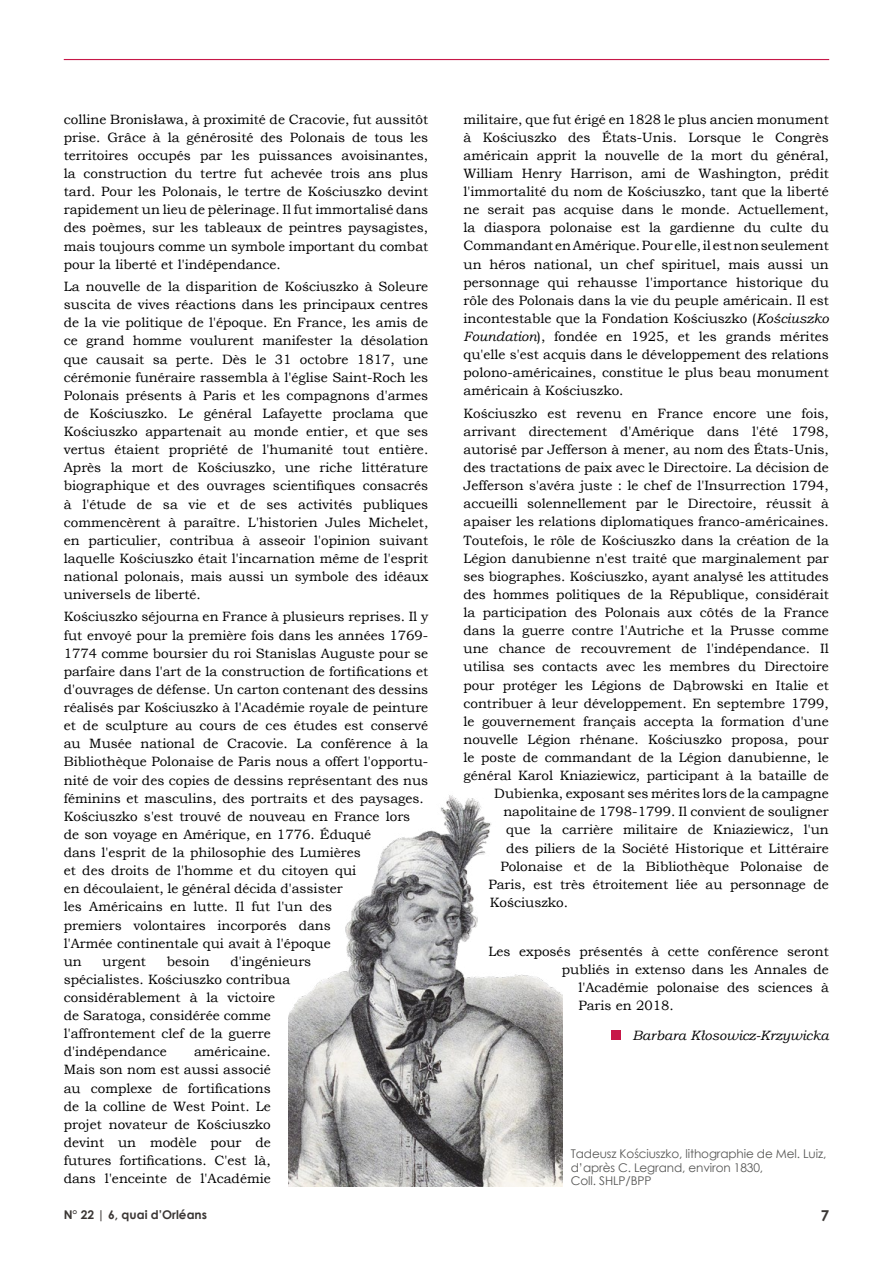
<style>
.page{position:relative;width:893px;height:1263px;background:#fff}
.page>*{position:absolute;margin:0;border:0;box-sizing:border-box;transform-origin:0 0}
.t1{font:700 15px "Century Gothic";color:#3b3735}
.t2{font:13.5px/18.1px "Bookman Old Style";color:#000;text-align:justify}
.t3{font:italic 13.5px "Bookman Old Style";color:#000}
.t4{font:12px/13.5px "Century Gothic";letter-spacing:-.01em;color:#575756}
.t5{font:700 12px "Century Gothic";color:#3b3735}
.s1{font-style:italic}
</style>
<div class="page">
<hr style="left:64px;top:59px;width:765px;height:1px;background:#c71748">
<img style="left:288px;top:795px;width:274px;height:391px">
<div style="left:611px;top:1030px;width:9px;height:10px;background:#c71748"></div>
<p class="t2" style="left:64px;top:110px;width:366px">colline Bronisława, à proximité de Cracovie, fut aussitôt prise. Grâce à la générosité des Polonais de tous les territoires occupés par les puissances avoisinantes, la construction du tertre fut achevée trois ans plus tard. Pour les Polonais, le tertre de Kościuszko devint rapidement un lieu de pèlerinage. Il fut immortalisé dans des poèmes, sur les tableaux de peintres paysagistes, mais toujours comme un symbole important du combat pour la liberté et l'indépendance.</p>
<p class="t2" style="left:64px;top:277px;width:366px">La nouvelle de la disparition de Kościuszko à Soleure suscita de vives réactions dans les principaux centres de la vie politique de l'époque. En France, les amis de ce grand homme voulurent manifester la désolation que causait sa perte. Dès le 31 octobre 1817, une cérémonie funéraire rassembla à l'église Saint-Roch les Polonais présents à Paris et les compagnons d'armes de Kościuszko. Le général Lafayette proclama que Kościuszko appartenait au monde entier, et que ses vertus étaient propriété de l'humanité tout entière.<br>Après la mort de Kościuszko, une riche littérature biographique et des ouvrages scientifiques consacrés à l'étude de sa vie et de ses activités publiques commencèrent à paraître. L'historien Jules Michelet, en particulier, contribua à asseoir l'opinion suivant laquelle Kościuszko était l'incarnation même de l'esprit national polonais, mais aussi un symbole des idéaux universels de liberté.</p>
<p class="t2" style="left:64px;top:608px;width:366px;text-align:left">Kościuszko séjourna en France à plusieurs reprises. Il y fut envoyé pour la première fois dans les années 1769- 1774 comme boursier du roi Stanislas Auguste pour se parfaire dans l'art de la construction de fortifications et d'ouvrages de défense. Un carton contenant des dessins réalisés par Kościuszko à l'Académie royale de peinture et de sculpture au cours de ces études est conservé au Musée national de Cracovie. La conférence à la Bibliothèque Polonaise de Paris nous a offert l'opportu&shy;nité de voir des copies de dessins représentant des nus féminins et masculins, des portraits et des paysages.<br>Kościuszko s'est trouvé de nouveau en France lors de son voyage en Amérique, en 1776. Éduqué<br>dans l'esprit de la philosophie des Lumières<br>et des droits de l'homme et du citoyen qui<br>en découlaient, le général décida d'assister<br>les Américains en lutte. Il fut l'un des<br>premiers volontaires incorporés dans<br>l'Armée continentale qui avait à l'époque<br>un</p>
<p class="t2" style="left:64px;top:952px;width:249px;text-align:left;text-indent:167px">d'ingénieurs spécialistes. Kościuszko contribua considérablement à la victoire<br>de Saratoga, considérée comme l'affrontement clef de la guerre d'indépendance</p>
<p class="t2" style="left:103px;top:952px;width:45px">urgent</p>
<p class="t2" style="left:167px;top:952px;width:44px">besoin</p>
<p class="t2" style="left:64px;top:1043px;width:209px;text-indent:130px">américaine.<br>Mais son nom est aussi associé au complexe de fortifications de la colline de West Point. Le projet novateur de Kościuszko devint un modèle pour de futures fortifications. C'est là, dans l'enceinte de l'Académie</p>
<p class="t2" style="left:463px;top:110px;width:367px">militaire, que fut érigé en 1828 le plus ancien monument à Kościuszko des États-Unis. Lorsque le Congrès américain apprit la nouvelle de la mort du général, William Henry Harrison, ami de Washington, prédit l'immortalité du nom de Kościuszko, tant que la liberté ne serait pas acquise dans le monde. Actuellement, la diaspora polonaise est la gardienne du culte du Commandant en Amérique. Pour elle, il est non seulement un héros national, un chef spirituel, mais aussi un personnage qui rehausse l'importance historique du rôle des Polonais dans la vie du peuple américain. Il est incontestable que la Fondation Kościuszko (<span class="s1">Kościuszko Foundation</span>), fondée en 1925, et les grands mérites qu'elle s'est acquis dans le développement des relations polono-américaines, constitue le plus beau monument américain à Kościuszko.</p>
<p class="t2" style="left:463px;top:404px;width:367px">Kościuszko est revenu en France encore une fois,</p>
<p class="t2" style="left:463px;top:422px;width:367px">arrivant directement d'Amérique dans l'été 1798,</p>
<p class="t2" style="left:463px;top:440px;width:367px">autorisé par Jefferson à mener, au nom des États-Unis,</p>
<p class="t2" style="left:463px;top:458px;width:367px">des tractations de paix avec le Directoire. La décision de</p>
<p class="t2" style="left:463px;top:477px;width:367px">Jefferson s'avéra juste : le chef de l'Insurrection 1794,</p>
<p class="t2" style="left:463px;top:495px;width:367px">accueilli solennellement par le Directoire, réussit à</p>
<p class="t2" style="left:463px;top:513px;width:367px">apaiser les relations diplomatiques franco-américaines.</p>
<p class="t2" style="left:463px;top:531px;width:367px">Toutefois, le rôle de Kościuszko dans la création de la</p>
<p class="t2" style="left:463px;top:549px;width:367px">Légion danubienne n'est traité que marginalement par</p>
<p class="t2" style="left:463px;top:567px;width:367px">ses biographes. Kościuszko, ayant analysé les attitudes</p>
<p class="t2" style="left:463px;top:585px;width:367px">des hommes politiques de la République, considérait</p>
<p class="t2" style="left:463px;top:603px;width:367px">la participation des Polonais aux côtés de la France</p>
<p class="t2" style="left:463px;top:621px;width:367px">dans la guerre contre l'Autriche et la Prusse comme</p>
<p class="t2" style="left:463px;top:640px;width:367px">une chance de recouvrement de l'indépendance. Il</p>
<p class="t2" style="left:463px;top:658px;width:367px">utilisa ses contacts avec les membres du Directoire</p>
<p class="t2" style="left:463px;top:676px;width:367px">pour protéger les Légions de Dąbrowski en Italie et</p>
<p class="t2" style="left:463px;top:694px;width:367px">contribuer à leur développement. En septembre 1799,</p>
<p class="t2" style="left:463px;top:712px;width:367px">le gouvernement français accepta la formation d'une</p>
<p class="t2" style="left:463px;top:730px;width:367px">nouvelle Légion rhénane. Kościuszko proposa, pour</p>
<p class="t2" style="left:463px;top:748px;width:367px">le poste de commandant de la Légion danubienne, le</p>
<p class="t2" style="left:463px;top:766px;width:367px">général Karol Kniaziewicz, participant à la bataille de</p>
<p class="t2" style="left:494px;top:785px;width:336px">Dubienka, exposant ses mérites lors de la campagne</p>
<p class="t2" style="left:503px;top:803px;width:327px">napolitaine de 1798-1799. Il convient de souligner</p>
<p class="t2" style="left:506px;top:821px;width:324px">que la carrière militaire de Kniaziewicz, l'un</p>
<p class="t2" style="left:506px;top:839px;width:324px">des piliers de la Société Historique et Littéraire</p>
<p class="t2" style="left:500px;top:857px;width:330px">Polonaise et de la Bibliothèque Polonaise de</p>
<p class="t2" style="left:488px;top:875px;width:342px">Paris, est très étroitement liée au personnage de</p>
<p class="t2" style="left:490px;top:893px;width:80px">Kościuszko.</p>
<p class="t2" style="left:488px;top:942px;width:342px">Les exposés présentés à cette conférence seront</p>
<p class="t2" style="left:562px;top:960px;width:268px">publiés in extenso dans les Annales de</p>
<p class="t2" style="left:578px;top:978px;width:252px">l'Académie polonaise des sciences à</p>
<p class="t2" style="left:578px;top:996px;width:97px">Paris en 2018.</p>
<p class="t3" style="left:632px;top:1027px;width:198px">Barbara Kłosowicz-Krzywicka</p>
<p class="t4" style="left:571px;top:1147px;width:257px">Tadeusz Kościuszko, lithographie de Mel. Luiz, d’après C. Legrand, environ 1830,<br>Coll. SHLP/BPP</p>
<p class="t5" style="left:64px;top:1206px;width:145px">N° 22 | 6, quai d’Orléans</p>
<p class="t1" style="left:821px;top:1204px;width:10px">7</p>
</div>
